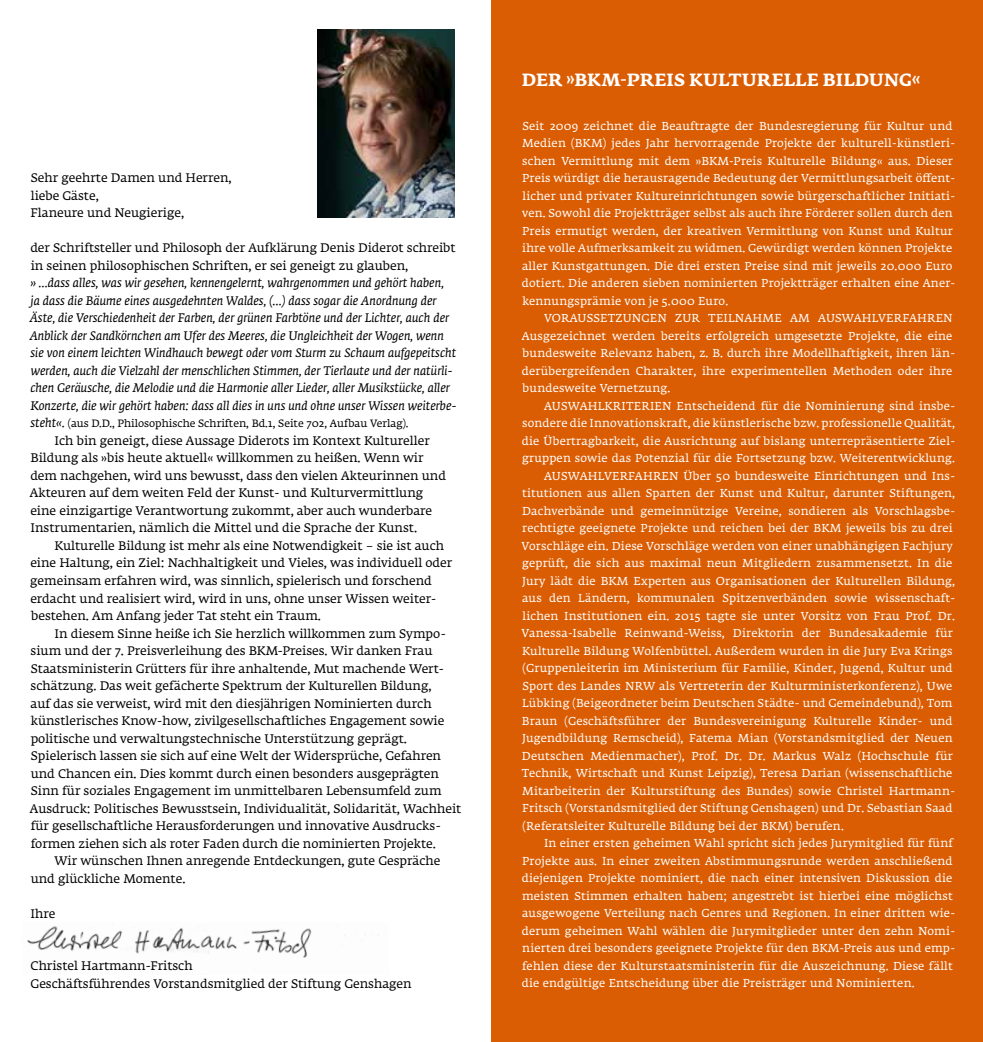
<style>
.page{position:relative;width:983px;height:1042px;background:#fff}
.page>*{position:absolute;margin:0;border:0;box-sizing:border-box;transform-origin:0 0}
.t1{font:700 17.5px "Fedra Serif A Std";letter-spacing:.01em;color:#fff}
.t2{font:12.25px/17.5px "Fedra Serif A Std";color:#000}
.t3{font:italic 12.25px/17.5px "Fedra Serif A Std";color:#000}
.t4{font:11.38px/17.5px "Fedra Serif A Std";letter-spacing:.02em;color:#fff}
.t5{font:10.5px "Fedra Serif A Std";color:#000}
.s1{font-style:italic;font-size:12.25px}
</style>
<div class="page">
<img style="left:27px;top:926px;width:96px;height:25px">
<img style="left:134px;top:928px;width:211px;height:30px">
<div style="left:492px;top:0;width:490px;height:1042px;background:#da5d03"></div>
<img style="left:317px;top:30px;width:137px;height:187px">
<p class="t2" style="left:31px;top:170px;width:202px">Sehr geehrte Damen und Herren, liebe Gäste,<br>Flaneure und Neugierige,</p>
<p class="t2" style="left:30px;top:240px;width:427px">der Schriftsteller und Philosoph der Aufklärung Denis Diderot schreibt in seinen philosophischen Schriften, er sei geneigt zu glauben,</p>
<p class="t3" style="left:30px;top:274px;width:428px">» …dass alles, was wir gesehen, kennengelernt, wahrgenommen und gehört haben,<br>ja dass die Bäume eines ausgedehnten Waldes, (…) dass sogar die Anordnung der Äste, die Verschiedenheit der Farben, der grünen Farbtöne und der Lichter, auch der Anblick der Sandkörnchen am Ufer des Meeres, die Ungleichheit der Wogen, wenn sie von einem leichten Windhauch bewegt oder vom Sturm zu Schaum aufgepeitscht werden, auch die Vielzahl der menschlichen Stimmen, der Tierlaute und der natürli&shy;chen Geräusche, die Melodie und die Harmonie aller Lieder, aller Musikstücke, aller Konzerte, die wir gehört haben: dass all dies in uns und ohne unser Wissen weiterbe-</p>
<p class="t5" style="left:30px;top:417px;width:379px"><span class="s1">steht«.</span> (aus D.D., Philosophische Schriften, Bd.1, Seite 702, Aufbau Verlag).</p>
<p class="t2" style="left:30px;top:433px;width:417px;text-indent:25px">Ich bin geneigt, diese Aussage Diderots im Kontext Kultureller Bildung als »bis heute aktuell« willkommen zu heißen. Wenn wir dem nachgehen, wird uns bewusst, dass den vielen Akteurinnen und Akteuren auf dem weiten Feld der Kunst- und Kulturvermittlung eine einzigartige Verantwortung zukommt, aber auch wunderbare Instrumentarien, nämlich die Mittel und die Sprache der Kunst.</p>
<p class="t2" style="left:30px;top:538px;width:423px;text-indent:24px">Kulturelle Bildung ist mehr als eine Notwendigkeit – sie ist auch eine Haltung, ein Ziel: Nachhaltigkeit und Vieles, was individuell oder gemeinsam erfahren wird, was sinnlich, spielerisch und forschend erdacht und realisiert wird, wird in uns, ohne unser Wissen weiter&shy;bestehen. Am Anfang jeder Tat steht ein Traum.</p>
<p class="t2" style="left:55px;top:625px;width:393px">In diesem Sinne heiße ich Sie herzlich willkommen zum Sympo-</p>
<p class="t2" style="left:31px;top:643px;width:403px">sium und der 7. Preisverleihung des BKM-Preises. Wir danken Frau</p>
<p class="t2" style="left:31px;top:660px;width:415px">Staatsministerin Grütters für ihre anhaltende, Mut machende Wert-</p>
<p class="t2" style="left:31px;top:678px;width:402px">schätzung. Das weit gefächerte Spektrum der Kulturellen Bildung,</p>
<p class="t2" style="left:31px;top:695px;width:402px">auf das sie verweist, wird mit den diesjährigen Nominierten durch</p>
<p class="t2" style="left:31px;top:713px;width:415px">künstlerisches Know-how, zivilgesellschaftliches Engagement sowie</p>
<p class="t2" style="left:31px;top:730px;width:377px">politische und verwaltungstechnische Unterstützung geprägt.</p>
<p class="t2" style="left:31px;top:748px;width:411px">Spielerisch lassen sie sich auf eine Welt der Widersprüche, Gefahren</p>
<p class="t2" style="left:31px;top:765px;width:410px">und Chancen ein. Dies kommt durch einen besonders ausgeprägten</p>
<p class="t2" style="left:31px;top:783px;width:412px">Sinn für soziales Engagement im unmittelbaren Lebensumfeld zum</p>
<p class="t2" style="left:30px;top:800px;width:433px">Ausdruck: Politisches Bewusstsein, Individualität, Solidarität, Wachheit</p>
<p class="t2" style="left:31px;top:818px;width:411px">für gesellschaftliche Herausforderungen und innovative Ausdrucks-</p>
<p class="t2" style="left:31px;top:835px;width:406px">formen ziehen sich als roter Faden durch die nominierten Projekte.</p>
<p class="t2" style="left:55px;top:853px;width:387px">Wir wünschen Ihnen anregende Entdeckungen, gute Gespräche</p>
<p class="t2" style="left:31px;top:870px;width:156px">und glückliche Momente.</p>
<p class="t2" style="left:31px;top:905px;width:26px">Ihre</p>
<p class="t2" style="left:31px;top:958px;width:382px">Christel Hartmann-Fritsch<br>Geschäftsführendes Vorstandsmitglied der Stiftung Genshagen</p>
<h1 class="t1" style="left:521px;top:68px;width:222px">DER »BKM-PREIS KULTUR</h1>
<h1 class="t1" style="left:771px;top:68px;width:150px">ELLE BILDUNG«</h1>
<p class="t4" style="left:521px;top:118px;width:435px">Seit 2009 zeichnet die Beauftragte der Bundesregierung für Kultur und Medien (BKM) jedes Jahr hervorragende Projekte der kulturell-künstleri&shy;schen Vermittlung mit dem »BKM-Preis Kulturelle Bildung« aus. Dieser Preis würdigt die herausragende Bedeutung der Vermittlungsarbeit öffent&shy;licher und privater Kultureinrichtungen sowie bürgerschaftlicher Initiati&shy;ven. Sowohl die Projektträger selbst als auch ihre Förderer sollen durch den Preis ermutigt werden, der kreativen Vermittlung von Kunst und Kultur ihre volle Aufmerksamkeit zu widmen. Gewürdigt werden können Projekte aller Kunstgattungen. Die drei ersten Preise sind mit jeweils 20.000 Euro dotiert. Die anderen sieben nominierten Projektträger erhalten eine Aner&shy;kennungsprämie von je 5.000 Euro.</p>
<p class="t4" style="left:521px;top:310px;width:435px;text-indent:22px">VORAUSSETZUNGEN ZUR TEILNAHME AM AUSWAHLVERFAHREN Ausgezeichnet werden bereits erfolgreich umgesetzte Projekte, die eine bundesweite Relevanz haben, z. B. durch ihre Modellhaftigkeit, ihren län&shy;derübergreifenden Charakter, ihre experimentellen Methoden oder ihre bundesweite Vernetzung.</p>
<p class="t4" style="left:544px;top:398px;width:413px">AUSWAHLKRITERIEN Entscheidend für die Nominierung sind insbe-</p>
<p class="t4" style="left:522px;top:415px;width:434px">sondere die Innovationskraft, die künstlerische bzw. professionelle Qualität,</p>
<p class="t4" style="left:521px;top:433px;width:435px">die Übertragbarkeit, die Ausrichtung auf bislang unterrepräsentierte Ziel-</p>
<p class="t4" style="left:522px;top:450px;width:434px">gruppen sowie das Potenzial für die Fortsetzung bzw. Weiterentwicklung.</p>
<p class="t4" style="left:544px;top:468px;width:413px">AUSWAHLVERFAHREN Über 50 bundesweite Einrichtungen und Ins-</p>
<p class="t4" style="left:522px;top:485px;width:434px">titutionen aus allen Sparten der Kunst und Kultur, darunter Stiftungen,</p>
<p class="t4" style="left:522px;top:503px;width:435px">Dachverbände und gemeinnützige Vereine, sondieren als Vorschlagsbe-</p>
<p class="t4" style="left:522px;top:520px;width:431px">rechtigte geeignete Projekte und reichen bei der BKM jeweils bis zu drei</p>
<p class="t4" style="left:521px;top:538px;width:432px">Vorschläge ein. Diese Vorschläge werden von einer unabhängigen Fachjury</p>
<p class="t4" style="left:522px;top:555px;width:432px">geprüft, die sich aus maximal neun Mitgliedern zusammensetzt. In die</p>
<p class="t4" style="left:522px;top:573px;width:434px">Jury lädt die BKM Experten aus Organisationen der Kulturellen Bildung,</p>
<p class="t4" style="left:522px;top:590px;width:434px">aus den Ländern, kommunalen Spitzenverbänden sowie wissenschaft-</p>
<p class="t4" style="left:522px;top:608px;width:434px">lichen Institutionen ein. 2015 tagte sie unter Vorsitz von Frau Prof. Dr.</p>
<p class="t4" style="left:521px;top:625px;width:433px">Vanessa-Isabelle Reinwand-Weiss, Direktorin der Bundesakademie für</p>
<p class="t4" style="left:522px;top:643px;width:431px">Kulturelle Bildung Wolfenbüttel. Außerdem wurden in die Jury Eva Krings</p>
<p class="t4" style="left:522px;top:660px;width:431px">(Gruppenleiterin im Ministerium für Familie, Kinder, Jugend, Kultur und</p>
<p class="t4" style="left:522px;top:678px;width:431px">Sport des Landes NRW als Vertreterin der Kulturministerkonferenz), Uwe</p>
<p class="t4" style="left:522px;top:695px;width:432px">Lübking (Beigeordneter beim Deutschen Städte- und Gemeindebund), Tom</p>
<p class="t4" style="left:522px;top:713px;width:432px">Braun (Geschäftsführer der Bundesvereinigung Kulturelle Kinder- und</p>
<p class="t4" style="left:522px;top:730px;width:432px">Jugendbildung Remscheid), Fatema Mian (Vorstandsmitglied der Neuen</p>
<p class="t4" style="left:522px;top:748px;width:432px">Deutschen Medienmacher), Prof. Dr. Dr. Markus Walz (Hochschule für</p>
<p class="t4" style="left:522px;top:765px;width:432px">Technik, Wirtschaft und Kunst Leipzig), Teresa Darian (wissenschaftliche</p>
<p class="t4" style="left:522px;top:783px;width:434px">Mitarbeiterin der Kulturstiftung des Bundes) sowie Christel Hartmann-</p>
<p class="t4" style="left:522px;top:800px;width:432px">Fritsch (Vorstandsmitglied der Stiftung Genshagen) und Dr. Sebastian Saad</p>
<p class="t4" style="left:522px;top:818px;width:323px">(Referatsleiter Kulturelle Bildung bei der BKM) berufen.</p>
<p class="t4" style="left:544px;top:835px;width:410px">In einer ersten geheimen Wahl spricht sich jedes Jurymitglied für fünf</p>
<p class="t4" style="left:522px;top:853px;width:432px">Projekte aus. In einer zweiten Abstimmungsrunde werden anschließend</p>
<p class="t4" style="left:521px;top:870px;width:432px">diejenigen Projekte nominiert, die nach einer intensiven Diskussion die</p>
<p class="t4" style="left:522px;top:888px;width:432px">meisten Stimmen erhalten haben; angestrebt ist hierbei eine möglichst</p>
<p class="t4" style="left:522px;top:905px;width:434px">ausgewogene Verteilung nach Genres und Regionen. In einer dritten wie-</p>
<p class="t4" style="left:521px;top:923px;width:435px">derum geheimen Wahl wählen die Jurymitglieder unter den zehn Nomi-</p>
<p class="t4" style="left:522px;top:940px;width:434px">nierten drei besonders geeignete Projekte für den BKM-Preis aus und emp-</p>
<p class="t4" style="left:522px;top:958px;width:432px">fehlen diese der Kulturstaatsministerin für die Auszeichnung. Diese fällt</p>
<p class="t4" style="left:521px;top:975px;width:394px">die endgültige Entscheidung über die Preisträger und Nominierten.</p>
</div>
